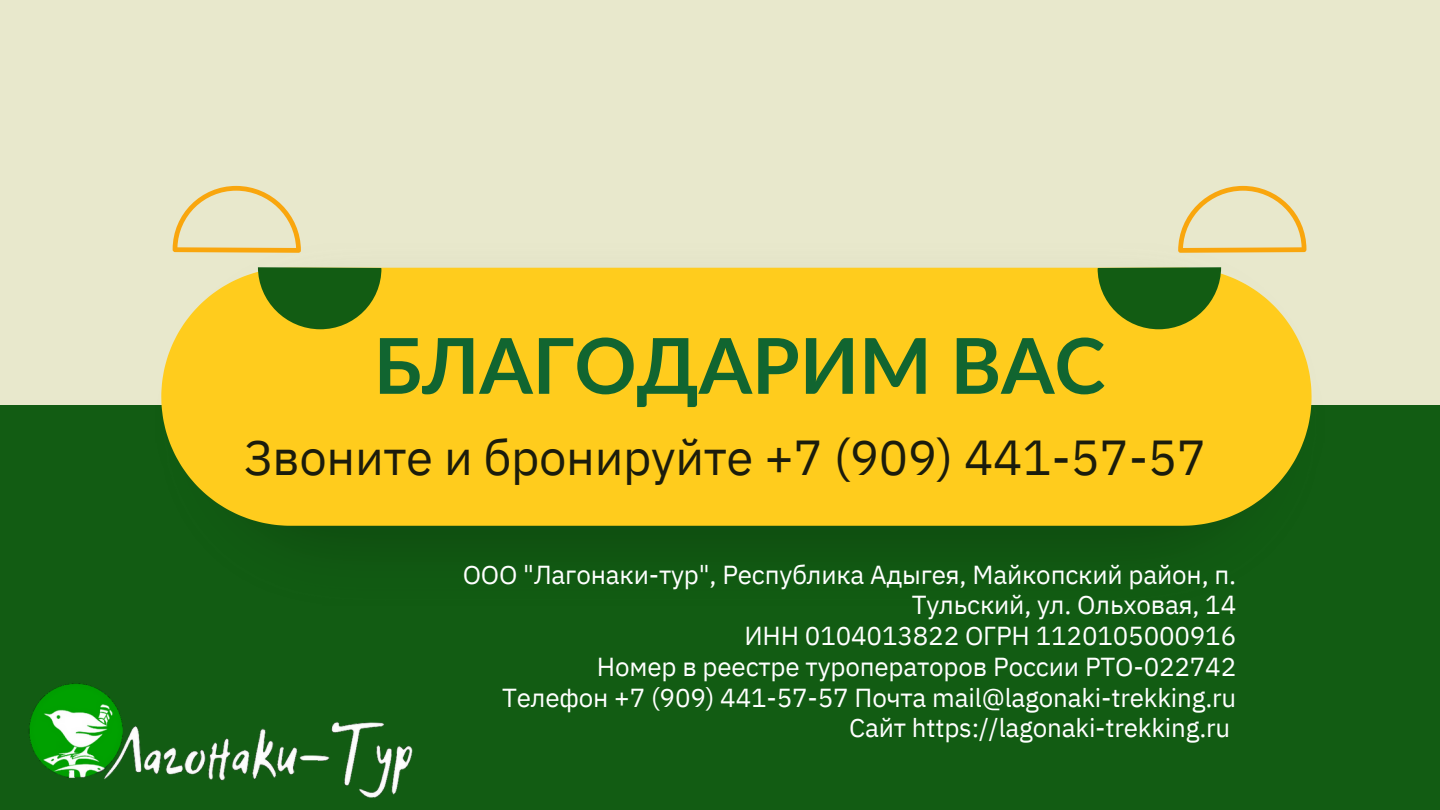
<style>
.page{position:relative;width:1440px;height:810px;background:#e8e8cc}
.page>*{position:absolute;margin:0;border:0;box-sizing:border-box;transform-origin:0 0}
.t1{font:700 77px "Lato";color:#116530}
.t2{font:49px "IBM Plex Sans";letter-spacing:-.005em;color:#1b1c0c}
.t3{font:26px/30.8px "IBM Plex Sans";letter-spacing:-.005em;color:#fff;text-align:right}
</style>
<div class="page">
<div style="left:0;top:405px;width:1440px;height:405px;background:#125c13"></div>
<img style="left:172px;top:243px;width:1135px;height:297px">
<svg style="left:173px;top:186px;width:128px;height:67px"></svg>
<div style="left:161px;top:268px;width:1151px;height:258px;background:#ffcc1d"></div>
<svg style="left:258px;top:267px;width:124px;height:62px;background:#467516"></svg>
<svg style="left:1097px;top:267px;width:124px;height:62px;background:#467516"></svg>
<svg style="left:1178px;top:186px;width:128px;height:67px"></svg>
<img style="left:29px;top:683px;width:384px;height:115px">
<p class="t1" style="left:374px;top:318px;width:733px">БЛАГОДАРИМ ВАС</p>
<p class="t2" style="left:244px;top:424px;width:964px">Звоните и бронируйте +7 (909) 441-57-57</p>
<p class="t3" style="left:463px;top:558px;width:775px">ООО "Лагонаки-тур", Республика Адыгея, Майкопский район, п.<br>Тульский, ул. Ольховая, 14</p>
<p class="t3" style="left:744px;top:620px;width:493px">ИНН 0104013822 ОГРН 1120105000916</p>
<p class="t3" style="left:597px;top:651px;width:641px">Номер в реестре туроператоров России РТО-022742</p>
<p class="t3" style="left:502px;top:681px;width:736px">Телефон +7 (909) 441-57-57 Почта mail@lagonaki-trekking.ru<br>Сайт https://lagonaki-trekking.ru</p>
</div>
